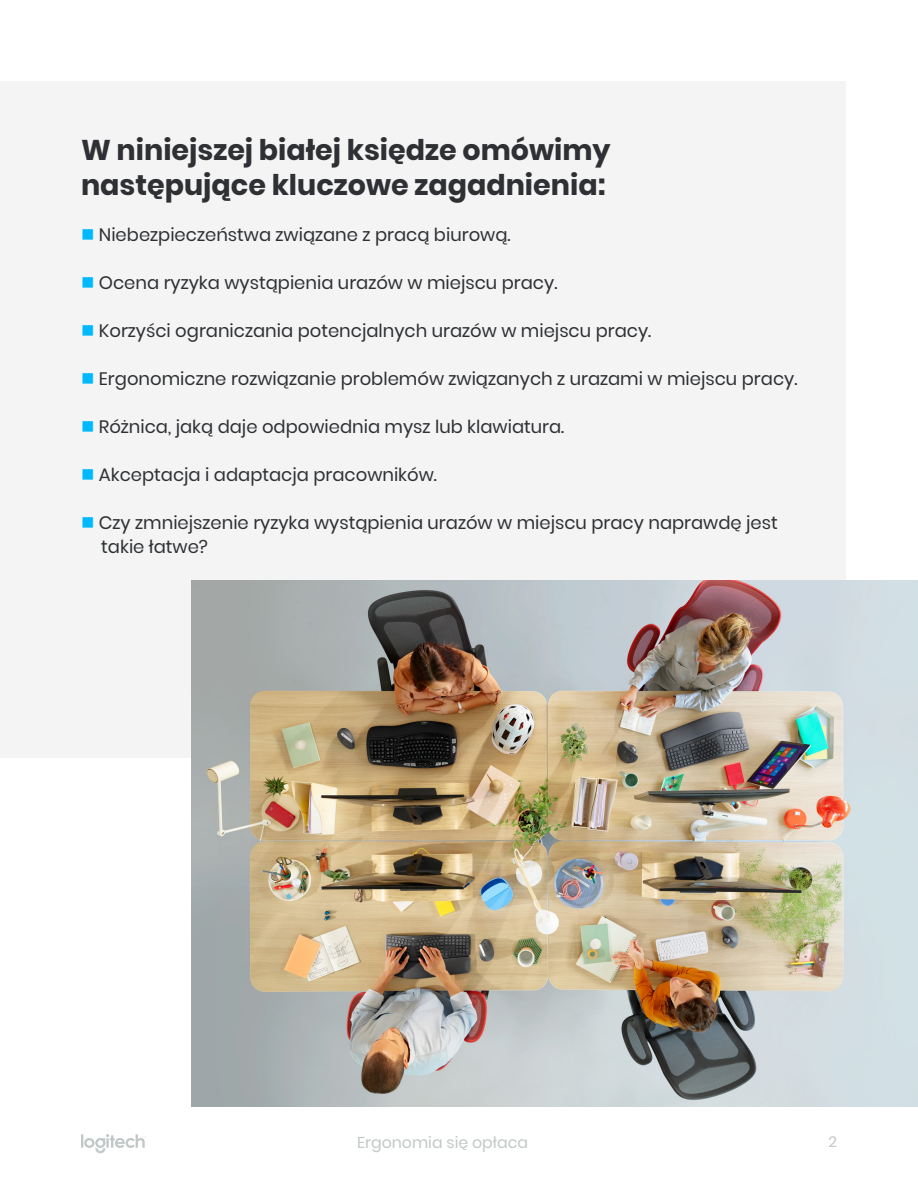
<style>
.page{position:relative;width:918px;height:1188px;background:#fff}
.page>*{position:absolute;margin:0;border:0;box-sizing:border-box;transform-origin:0 0}
.t1{font:700 28.5px "Poppins";color:#2e3033}
.t2{font:18px/24px "Poppins";color:#2e3033}
.t3{font:15.75px "Poppins";color:#c2c7c7}
.t4{font:15px "Poppins";color:#c2c7c7}
.s1{color:#00b8fc}
</style>
<div class="page">
<svg style="left:81px;top:1134px;width:65px;height:19px"></svg>
<div style="left:0;top:81px;width:846px;height:676px;background:#f4f4f4"></div>
<img style="left:191px;top:580px;width:727px;height:526px">
<p class="t1" style="left:81px;top:134px;width:531px">W niniejszej białej księdze omówimy</p>
<p class="t1" style="left:81px;top:168px;width:526px">następujące kluczowe zagadnienia:</p>
<p class="t2" style="left:81px;top:223px;width:431px"><span class="s1">■</span> Niebezpieczeństwa związane z pracą biurową.</p>
<p class="t2" style="left:81px;top:271px;width:478px"><span class="s1">■</span> Ocena ryzyka wystąpienia urazów w miejscu pracy.</p>
<p class="t2" style="left:81px;top:319px;width:572px"><span class="s1">■</span> Korzyści ograniczania potencjalnych urazów w miejscu pracy.</p>
<p class="t2" style="left:81px;top:367px;width:718px"><span class="s1">■</span> Ergonomiczne rozwiązanie problemów związanych z urazami w miejscu pracy.</p>
<p class="t2" style="left:81px;top:415px;width:485px"><span class="s1">■</span> Różnica, jaką daje odpowiednia mysz lub klawiatura.</p>
<p class="t2" style="left:81px;top:463px;width:357px"><span class="s1">■</span> Akceptacja i adaptacja pracowników.</p>
<p class="t2" style="left:101px;top:511px;width:678px;text-indent:-20px"><span class="s1">■</span> Czy zmniejszenie ryzyka wystąpienia urazów w miejscu pracy naprawdę jest takie łatwe?</p>
<p class="t3" style="left:357px;top:1134px;width:173px">Ergonomia się opłaca</p>
<p class="t4" style="left:828px;top:1134px;width:10px">2</p>
</div>
